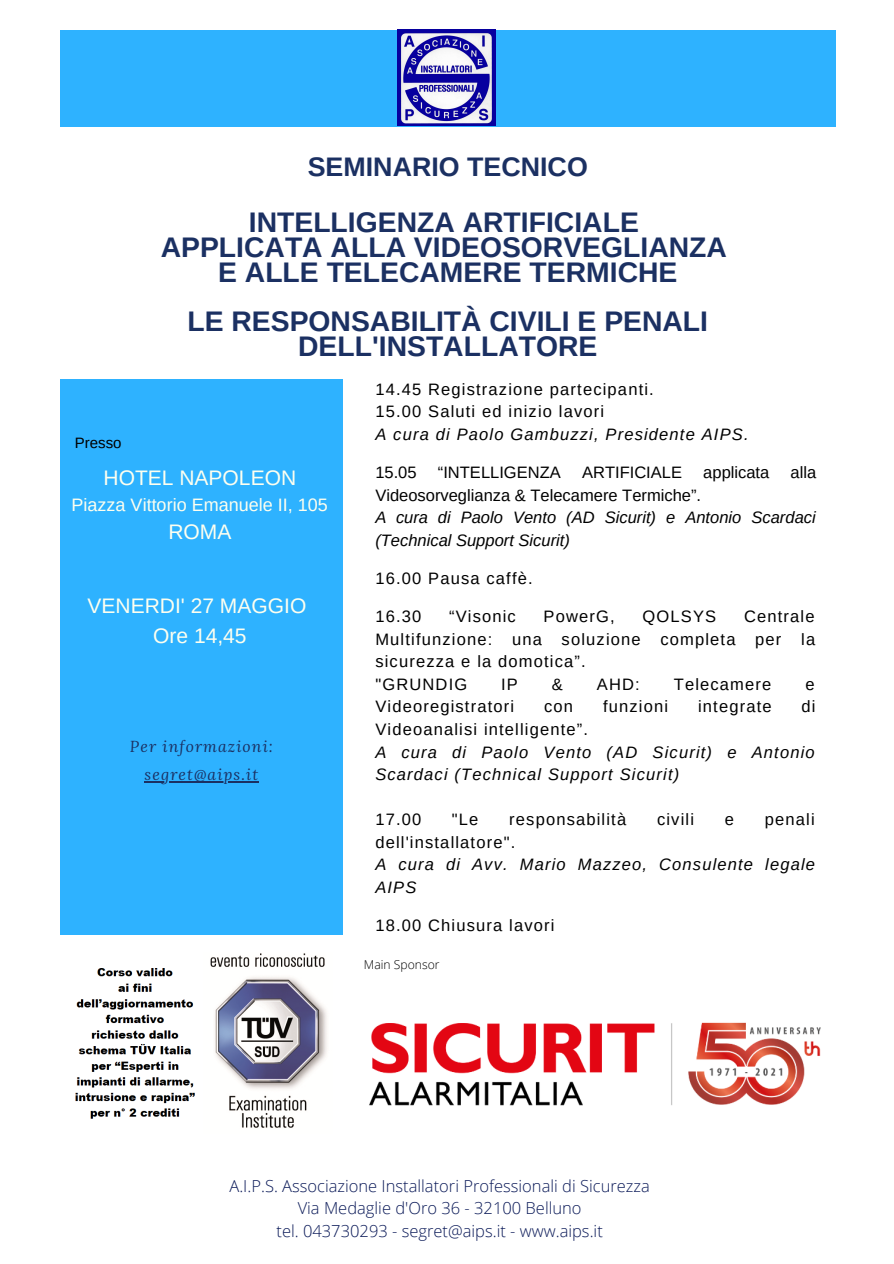
<style>
.page{position:relative;width:894px;height:1264px;background:#fff}
.page>*{position:absolute;margin:0;border:0;box-sizing:border-box;transform-origin:0 0}
.t1{font:700 28.35px/24.8px "Arimo";color:#1b3062;text-align:center}
.t2{font:700 26.85px "Arimo";color:#1b3062}
.t3{font:21px "Arimo";color:#fdfff0}
.t4{font:18px "Arimo";color:#fdfff0}
.t5{font:16.5px/22.5px "Arimo";letter-spacing:.07em;color:#000;text-align:justify}
.t6{font:italic 16.5px/22.5px "Arimo";letter-spacing:.07em;color:#000}
.t7{font:300 16.5px "Open Sans";color:#0c1b59}
.t8{font:16.5px "Arimo";color:#000}
.t9{font:italic 16.5px/22.5px "Arimo";color:#000}
.t10{font:italic 15.75px "Lora";letter-spacing:.07em;color:#1b3062}
.t11{font:15px "Arimo";color:#000}
.t12{font:300 12.15px "Open Sans";color:#000}
</style>
<div class="page">
<div style="left:60px;top:30px;width:775px;height:96px;background:#2eb2ff"></div>
<img style="left:397px;top:30px;width:98px;height:96px">
<img style="left:75px;top:953px;width:252px;height:175px">
<img style="left:369px;top:1022px;width:452px;height:84px">
<div style="left:60px;top:379px;width:283px;height:555px;background:#2eb2ff"></div>
<hr style="left:145px;top:781px;width:114px;height:1px;background:#1b3062">
<p class="t2" style="left:308px;top:152px;width:281px">SEMINARIO TECNICO</p>
<p class="t1" style="left:249px;top:210px;width:391px">INTELLIGENZA ARTIFICIALE</p>
<p class="t1" style="left:161px;top:235px;width:567px">APPLICATA ALLA VIDEOSORVEGLIANZA</p>
<p class="t1" style="left:218px;top:259px;width:460px">E ALLE TELECAMERE TERMICHE</p>
<p class="t1" style="left:187px;top:309px;width:522px">LE RESPONSABILITÀ CIVILI E PENALI<br>DELL'INSTALLATORE</p>
<p class="t11" style="left:75px;top:434px;width:48px">Presso</p>
<p class="t3" style="left:103px;top:466px;width:194px">HOTEL NAPOLEON</p>
<p class="t4" style="left:72px;top:494px;width:258px">Piazza Vittorio Emanuele II, 105</p>
<p class="t3" style="left:168px;top:520px;width:64px">ROMA</p>
<p class="t3" style="left:87px;top:594px;width:220px">VENERDI' 27 MAGGIO</p>
<p class="t3" style="left:153px;top:623px;width:95px">Ore 14,45</p>
<p class="t10" style="left:130px;top:736px;width:144px">Per informazioni:</p>
<p class="t10" style="left:145px;top:764px;width:115px">segret@aips.it</p>
<p class="t5" style="left:375px;top:378px;width:280px">14.45 Registrazione partecipanti.</p>
<p class="t5" style="left:375px;top:400px;width:230px">15.00 Saluti ed inizio lavori</p>
<p class="t6" style="left:375px;top:423px;width:374px">A cura di Paolo Gambuzzi, Presidente AIPS.</p>
<p class="t5" style="left:375px;top:461px;width:43px">15.05</p>
<p class="t8" style="left:438px;top:463px;width:124px">“INTELLIGENZA</p>
<p class="t8" style="left:582px;top:463px;width:101px">ARTIFICIALE</p>
<p class="t8" style="left:703px;top:463px;width:68px">applicata</p>
<p class="t5" style="left:790px;top:461px;width:27px">alla</p>
<p class="t8" style="left:375px;top:486px;width:327px">Videosorveglianza &amp; Telecamere Termiche”.</p>
<p class="t9" style="left:375px;top:506px;width:442px">A cura di Paolo Vento (AD Sicurit) e Antonio Scardaci (Technical Support Sicurit)</p>
<p class="t5" style="left:375px;top:567px;width:159px">16.00 Pausa caffè.</p>
<p class="t5" style="left:375px;top:605px;width:47px">16.30</p>
<p class="t5" style="left:449px;top:605px;width:68px">“Visonic</p>
<p class="t5" style="left:543px;top:605px;width:73px">PowerG,</p>
<p class="t5" style="left:642px;top:605px;width:75px">QOLSYS</p>
<p class="t5" style="left:375px;top:605px;width:441px;text-indent:368px">Centrale Multifunzione: una soluzione completa per la sicurezza e la domotica”.</p>
<p class="t5" style="left:375px;top:673px;width:93px">"GRUNDIG</p>
<p class="t5" style="left:501px;top:673px;width:18px">IP</p>
<p class="t5" style="left:551px;top:673px;width:12px">&amp;</p>
<p class="t5" style="left:596px;top:673px;width:44px">AHD:</p>
<p class="t5" style="left:673px;top:673px;width:99px">Telecamere</p>
<p class="t5" style="left:805px;top:673px;width:11px">e</p>
<p class="t5" style="left:375px;top:695px;width:140px">Videoregistratori</p>
<p class="t5" style="left:544px;top:695px;width:30px">con</p>
<p class="t5" style="left:603px;top:695px;width:66px">funzioni</p>
<p class="t5" style="left:698px;top:695px;width:75px">integrate</p>
<p class="t5" style="left:801px;top:695px;width:15px">di</p>
<p class="t5" style="left:375px;top:718px;width:214px">Videoanalisi intelligente”.</p>
<p class="t6" style="left:375px;top:740px;width:441px">A cura di Paolo Vento (AD Sicurit) e Antonio<br>Scardaci (Technical Support Sicurit)</p>
<p class="t5" style="left:375px;top:808px;width:47px">17.00</p>
<p class="t5" style="left:451px;top:808px;width:28px">"Le</p>
<p class="t5" style="left:509px;top:808px;width:118px">responsabilità</p>
<p class="t5" style="left:657px;top:808px;width:38px">civili</p>
<p class="t5" style="left:724px;top:808px;width:11px">e</p>
<p class="t5" style="left:764px;top:808px;width:51px">penali</p>
<p class="t5" style="left:375px;top:830px;width:141px">dell'installatore".</p>
<p class="t6" style="left:375px;top:853px;width:441px">A cura di Avv. Mario Mazzeo, Consulente legale<br>AIPS</p>
<p class="t5" style="left:375px;top:914px;width:181px">18.00 Chiusura lavori</p>
<p class="t12" style="left:364px;top:955px;width:77px">Main Sponsor</p>
<p class="t7" style="left:229px;top:1173px;width:422px">A.I.P.S. Associazione Installatori Professionali di Sicurezza</p>
<p class="t7" style="left:297px;top:1196px;width:285px">Via Medaglie d'Oro 36 - 32100 Belluno</p>
<p class="t7" style="left:276px;top:1218px;width:328px">tel. 043730293 - segret@aips.it - www.aips.it</p>
</div>
